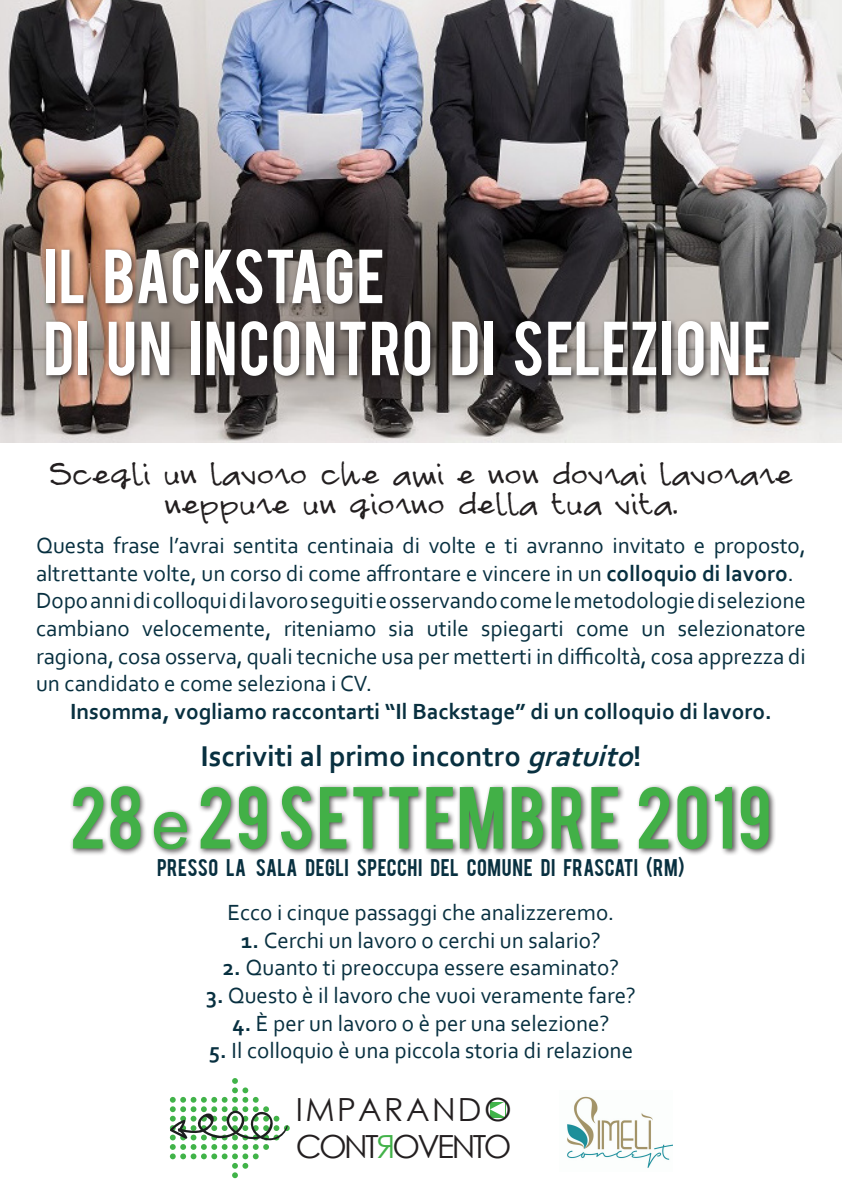
<style>
.page{position:relative;width:842px;height:1191px;background:#fff}
.page>*{position:absolute;margin:0;border:0;box-sizing:border-box;transform-origin:0 0}
.t1{font:69px "Bebas";letter-spacing:.025em;color:#42b047}
.t2{font:60px "Bebas";letter-spacing:.02em;color:#fff}
.t3{font:60px "Bebas";color:#fff}
.t4{font:31.9px "Century Gothic";letter-spacing:-.08em;color:#231f20}
.t5{font:31.9px "Century Gothic";letter-spacing:.075em;color:#231f20}
.t6{font:700 30px "Corbel";color:#083040}
.t7{font:25px/30px "Fontlinda.sciutto";color:#231f20;text-align:center}
.t8{font:23px/27.6px "Corbel";color:#083040}
.t9{font:700 23px "Corbel";color:#083040}
.t10{font:19px "Bebas";letter-spacing:.025em;color:#083040}
.s1{font-weight:700}
.s2{font-style:italic}
.s3{font-family:"Arial"}
</style>
<div class="page">
<img style="left:0;top:0;width:842px;height:442px">
<svg style="left:490px;top:1102px;width:15px;height:15px"></svg>
<svg style="left:170px;top:1078px;width:120px;height:100px"></svg>
<div style="left:42px;top:245px;width:734px;height:138px;background:#231f20;opacity:.75"></div>
<div style="left:70px;top:782px;width:706px;height:74px;background:#231f20;opacity:.75"></div>
<img style="left:567px;top:1096px;width:105px;height:72px">
<p class="t3" style="left:43px;top:233px;width:343px">IL BACKSTAGE</p>
<p class="t2" style="left:43px;top:305px;width:729px">DI UN INCONTRO DI SELEZIONE</p>
<p class="t7" style="left:49px;top:461px;width:745px">Scegli un lavoro che ami e non dovrai lavorare neppure un giorno della tua vita.</p>
<p class="t8" style="left:36px;top:531px;width:771px">Questa frase l’avrai sentita centinaia di volte e ti avranno invitato e proposto, altrettante volte, un corso di come affrontare e vincere in un <span class="s1">colloquio di lavoro</span>.</p>
<p class="t8" style="left:36px;top:586px;width:771px;text-align:justify">Dopo anni di colloqui di lavoro seguiti e osservando come le metodologie di selezione cambiano velocemente, riteniamo sia utile spiegarti come un selezionatore ragiona, cosa osserva, quali tecniche usa per metterti in difficoltà, cosa apprezza di un candidato e come seleziona i CV.</p>
<p class="t9" style="left:70px;top:697px;width:703px">Insomma, vogliamo raccontarti “Il Backstage” di un colloquio di lavoro.</p>
<p class="t6" style="left:200px;top:737px;width:443px">Iscriviti al primo incontro <span class="s2">gratuito</span>!</p>
<p class="t1" style="left:70px;top:767px;width:703px">28 <span class="s3">e</span> 29 SETTEMBRE 2019</p>
<p class="t10" style="left:157px;top:854px;width:529px">PRESSO LA SALA DEGLI SPECCHI DEL COMUNE DI FRASCATI (RM)</p>
<p class="t8" style="left:228px;top:898px;width:388px">Ecco i cinque passaggi che analizzeremo.</p>
<p class="t8" style="left:241px;top:925px;width:361px"><span class="s1">1.</span> Cerchi un lavoro o cerchi un salario?</p>
<p class="t8" style="left:223px;top:953px;width:398px"><span class="s1">2.</span> Quanto ti preoccupa essere esaminato?</p>
<p class="t8" style="left:206px;top:981px;width:431px"><span class="s1">3.</span> Questo è il lavoro che vuoi veramente fare?</p>
<p class="t8" style="left:232px;top:1008px;width:378px"><span class="s1">4.</span> È per un lavoro o è per una selezione?</p>
<p class="t8" style="left:209px;top:1036px;width:426px"><span class="s1">5.</span> Il colloquio è una piccola storia di relazione</p>
<p class="t5" style="left:296px;top:1087px;width:218px">IMPARANDO</p>
<p class="t4" style="left:296px;top:1123px;width:217px">CONT OVENTO</p>
</div>
